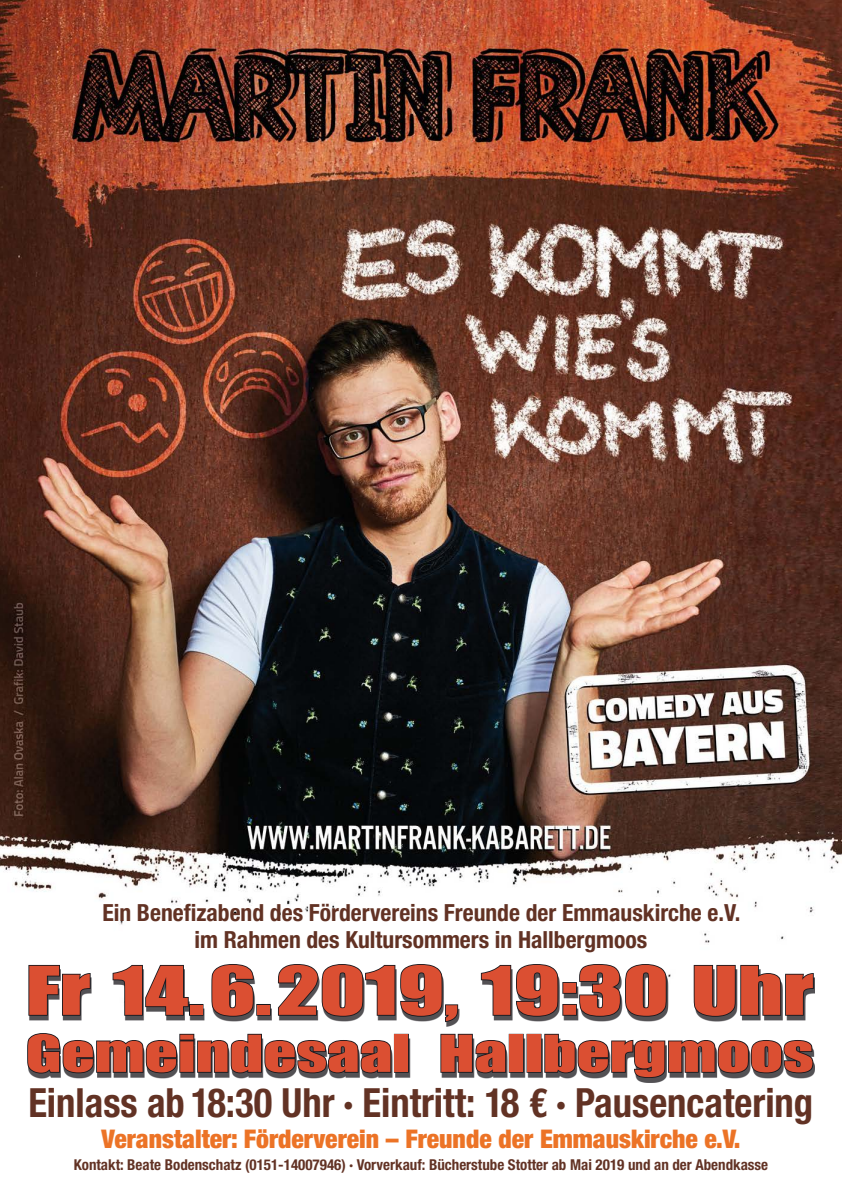
<style>
.page{position:relative;width:842px;height:1191px;background:#fff}
.page>*{position:absolute;margin:0;border:0;box-sizing:border-box;transform-origin:0 0}
.t1{font:62px "Impact";color:#db4f32;scale:1.38 1}
.t2{font:47px "Impact";color:#db4f32;scale:1.38 1}
.t3{font:700 condensed 40.3px "Helvetica Neue LT";color:#623224;scale:.96 1}
.t4{font:900 condensed 25.7px "Helvetica Neue LT";color:#ec7326}
.t5{font:700 condensed 23.6px/26.8px "Helvetica Neue LT";color:#623224;text-align:center}
.t6{font:700 condensed 15px "Helvetica Neue LT";color:#623224}
</style>
<div class="page">
<img style="left:0;top:0;width:842px;height:946px">
<div style="left:28px;top:968px;width:787px;height:115px;background:#1a171c;opacity:.75"></div>
<svg style="left:28px;top:964px;width:64px;height:52px"></svg>
<svg style="left:112px;top:964px;width:78px;height:52px"></svg>
<div style="left:189px;top:1004px;width:14px;height:11px;border:2px solid #1a171c"></div>
<svg style="left:210px;top:964px;width:45px;height:53px;background:#6a686b"></svg>
<div style="left:256px;top:1004px;width:15px;height:11px;border:2px solid #1a171c"></div>
<svg style="left:277px;top:964px;width:182px;height:59px"></svg>
<svg style="left:480px;top:964px;width:188px;height:53px"></svg>
<svg style="left:693px;top:964px;width:122px;height:53px"></svg>
<svg style="left:27px;top:1032px;width:365px;height:42px"></svg>
<div style="left:394px;top:1033px;width:15px;height:39px;border:2px solid #1a171c"></div>
<svg style="left:439px;top:1033px;width:68px;height:41px"></svg>
<div style="left:509px;top:1033px;width:15px;height:39px;border:2px solid #1a171c"></div>
<div style="left:526px;top:1033px;width:15px;height:39px;border:2px solid #1a171c"></div>
<svg style="left:543px;top:1033px;width:271px;height:46px"></svg>
<h3 class="t5" style="left:102px;top:899px;width:639px">Ein Benefizabend des Fördervereins Freunde der Emmauskirche e.V. im Rahmen des Kultursommers in Hallbergmoos</h3>
<h1 class="t1" style="left:26px;top:942px;width:572px">Fr 14.6.2019, 19:30 Uhr</h1>
<h2 class="t2" style="left:26px;top:1017px;width:572px">Gemeindesaal Hallbergmoos</h2>
<h3 class="t3" style="left:28px;top:1077px;width:819px">Einlass ab 18:30 Uhr · Eintritt: 18 € · Pausencatering</h3>
<h3 class="t4" style="left:102px;top:1122px;width:640px">Veranstalter: Förderverein – Freunde der Emmauskirche e.V.</h3>
<p class="t6" style="left:74px;top:1155px;width:696px">Kontakt: Beate Bodenschatz (0151-14007946) · Vorverkauf: Bücherstube Stotter ab Mai 2019 und an der Abendkasse</p>
</div>
